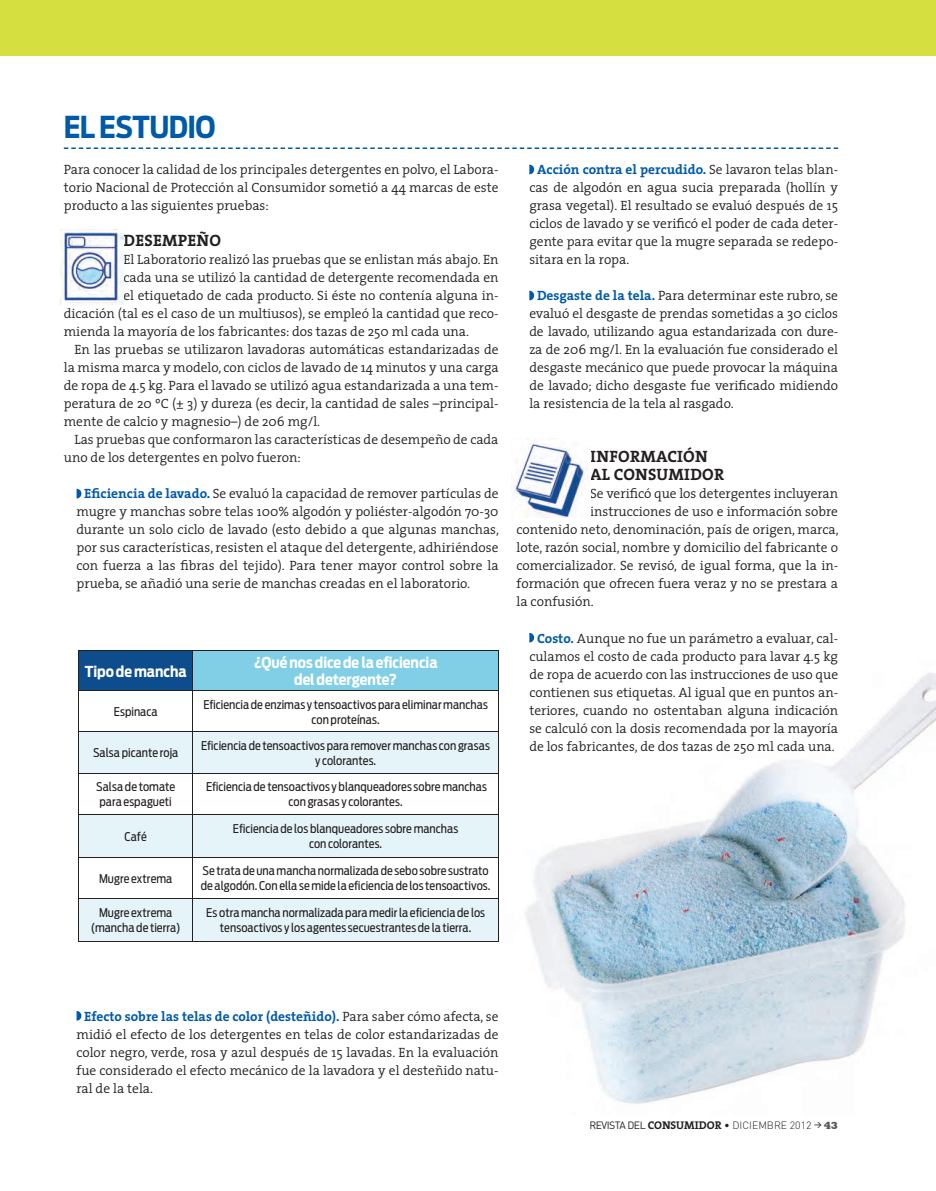
<style>
.page{position:relative;width:936px;height:1191px;background:#fff}
.page>*{position:absolute;margin:0;border:0;box-sizing:border-box;transform-origin:0 0}
.t1{font:700 30px "Antenna Cond";letter-spacing:-.02em;color:#015aa8}
.t2{font:700 16.5px/18px "The Serif";letter-spacing:.015em;color:#231f20}
.t3{font:700 15px/16.5px "Antenna Cond";letter-spacing:-.005em;color:#fff;text-align:center}
.t4{font:300 13.5px/18px "The Serif";color:#231f20;text-align:justify}
.t5{font:12px/15px "Antenna Cond";letter-spacing:.005em;color:#231f20;text-align:center}
.t6{font:300 10.5px "DIN";color:#231f20}
.s1{font-weight:700;color:#015aa8}
.s2{font-weight:400}
.s3{font-family:"The Serif";font-weight:700;font-size:11.25px}
.s4{font-weight:500;font-size:7.5px}
.s5{font-family:"Rockwell";font-weight:800;color:#57585a}
</style>
<div class="page">
<div style="left:0;top:0;width:935px;height:55px;background:#d5df3f"></div>
<img style="left:525px;top:673px;width:410px;height:431px">
<svg style="left:77px;top:489px;width:4px;height:9px"></svg>
<svg style="left:529px;top:165px;width:5px;height:9px"></svg>
<svg style="left:529px;top:291px;width:5px;height:9px"></svg>
<svg style="left:529px;top:633px;width:5px;height:9px"></svg>
<img style="left:61px;top:232px;width:62px;height:72px">
<img style="left:511px;top:438px;width:77px;height:80px">
<svg style="left:77px;top:1011px;width:4px;height:9px"></svg>
<svg style="left:64px;top:147px;width:774px;height:2px"></svg>
<div style="left:79px;top:650px;width:114px;height:41px;background:#0d4c8d"></div>
<div style="left:193px;top:650px;width:305px;height:41px;background:#80cfe6"></div>
<svg style="left:79px;top:732px;width:419px;height:209px;fill:#e5f4f9"></svg>
<hr style="left:78px;top:650px;width:115px;height:1px;background:#231f20">
<hr style="left:78px;top:650px;width:1px;height:40px;background:#231f20">
<hr style="left:193px;top:650px;width:306px;height:1px;background:#231f20">
<hr style="left:192px;top:650px;width:1px;height:40px;background:#231f20">
<hr style="left:498px;top:650px;width:1px;height:40px;background:#231f20">
<hr style="left:78px;top:690px;width:115px;height:1px;background:#231f20">
<hr style="left:78px;top:691px;width:1px;height:40px;background:#231f20">
<hr style="left:193px;top:690px;width:306px;height:1px;background:#231f20">
<hr style="left:192px;top:691px;width:1px;height:40px;background:#231f20">
<hr style="left:498px;top:691px;width:1px;height:40px;background:#231f20">
<hr style="left:78px;top:731px;width:115px;height:1px;background:#231f20">
<hr style="left:78px;top:732px;width:1px;height:41px;background:#231f20">
<hr style="left:193px;top:731px;width:306px;height:1px;background:#231f20">
<hr style="left:192px;top:732px;width:1px;height:41px;background:#231f20">
<hr style="left:498px;top:732px;width:1px;height:41px;background:#231f20">
<hr style="left:78px;top:773px;width:115px;height:1px;background:#231f20">
<hr style="left:78px;top:773px;width:1px;height:41px;background:#231f20">
<hr style="left:193px;top:773px;width:306px;height:1px;background:#231f20">
<hr style="left:192px;top:773px;width:1px;height:41px;background:#231f20">
<hr style="left:498px;top:773px;width:1px;height:41px;background:#231f20">
<hr style="left:78px;top:814px;width:115px;height:1px;background:#231f20">
<hr style="left:78px;top:814px;width:1px;height:43px;background:#231f20">
<hr style="left:193px;top:814px;width:306px;height:1px;background:#231f20">
<hr style="left:192px;top:814px;width:1px;height:43px;background:#231f20">
<hr style="left:498px;top:814px;width:1px;height:43px;background:#231f20">
<hr style="left:78px;top:857px;width:115px;height:1px;background:#231f20">
<hr style="left:78px;top:858px;width:1px;height:40px;background:#231f20">
<hr style="left:193px;top:857px;width:306px;height:1px;background:#231f20">
<hr style="left:192px;top:858px;width:1px;height:40px;background:#231f20">
<hr style="left:498px;top:858px;width:1px;height:40px;background:#231f20">
<hr style="left:78px;top:898px;width:115px;height:1px;background:#231f20">
<hr style="left:78px;top:898px;width:1px;height:43px;background:#231f20">
<hr style="left:193px;top:898px;width:306px;height:1px;background:#231f20">
<hr style="left:192px;top:898px;width:1px;height:43px;background:#231f20">
<hr style="left:498px;top:898px;width:1px;height:43px;background:#231f20">
<hr style="left:78px;top:941px;width:115px;height:1px;background:#231f20">
<hr style="left:193px;top:941px;width:306px;height:1px;background:#231f20">
<p class="t1" style="left:64px;top:109px;width:153px">EL ESTUDIO</p>
<p class="t4" style="left:64px;top:160px;width:436px">Para conocer la calidad de los principales detergentes en polvo, el Labora&shy;torio Nacional de Protección al Consumidor sometió a 44 marcas de este producto a las siguientes pruebas:</p>
<p class="t2" style="left:124px;top:231px;width:99px">DESEMPEÑO</p>
<p class="t4" style="left:123px;top:250px;width:376px">El Laboratorio realizó las pruebas que se enlistan más abajo. En</p>
<p class="t4" style="left:123px;top:268px;width:376px">cada una se utilizó la cantidad de detergente recomendada en</p>
<p class="t4" style="left:123px;top:286px;width:376px">el etiquetado de cada producto. Si éste no contenía alguna in-</p>
<p class="t4" style="left:64px;top:304px;width:436px">dicación (tal es el caso de un multiusos), se empleó la cantidad que reco-</p>
<p class="t4" style="left:64px;top:322px;width:406px">mienda la mayoría de los fabricantes: dos tazas de 250 ml cada una.</p>
<p class="t4" style="left:74px;top:340px;width:425px">En las pruebas se utilizaron lavadoras automáticas estandarizadas de</p>
<p class="t4" style="left:64px;top:358px;width:436px">la misma marca y modelo, con ciclos de lavado de 14 minutos y una carga</p>
<p class="t4" style="left:64px;top:376px;width:436px">de ropa de 4.5 kg. Para el lavado se utilizó agua estandarizada a una tem-</p>
<p class="t4" style="left:64px;top:394px;width:436px">peratura de 20 ºC (± 3) y dureza (es decir, la cantidad de sales –principal-</p>
<p class="t4" style="left:64px;top:412px;width:258px">mente de calcio y magnesio–) de 206 mg/l.</p>
<p class="t4" style="left:74px;top:430px;width:425px">Las pruebas que conformaron las características de desempeño de cada</p>
<p class="t4" style="left:64px;top:448px;width:239px">uno de los detergentes en polvo fueron:</p>
<p class="t4" style="left:77px;top:484px;width:424px;text-indent:8px"><span class="s1">Eficiencia de lavado.</span> Se evaluó la capacidad de remover partículas de mugre y manchas sobre telas 100% algodón y poliéster-algodón 70-30 durante un solo ciclo de lavado (esto debido a que algunas manchas, por sus características, resisten el ataque del detergente, adhiriéndose con fuerza a las fibras del tejido). Para tener mayor control sobre la prueba, se añadió una serie de manchas creadas en el laboratorio.</p>
<p class="t3" style="left:85px;top:663px;width:103px">Tipo de mancha</p>
<p class="t3" style="left:254px;top:654px;width:185px">¿Qué nos dice de la eficiencia del detergente?</p>
<p class="t5" style="left:114px;top:704px;width:45px">Espinaca</p>
<p class="t5" style="left:203px;top:696px;width:286px">Eficiencia de enzimas y tensoactivos para eliminar manchas con proteínas.</p>
<p class="t5" style="left:93px;top:745px;width:87px">Salsa picante roja</p>
<p class="t5" style="left:201px;top:738px;width:290px">Eficiencia de tensoactivos para remover manchas con grasas y colorantes.</p>
<p class="t5" style="left:96px;top:779px;width:80px;text-align:left">Salsa de tomate para espagueti</p>
<p class="t5" style="left:206px;top:779px;width:282px">Eficiencia de tensoactivos y blanqueadores sobre manchas con grasas y colorantes.</p>
<p class="t5" style="left:125px;top:829px;width:24px">Café</p>
<p class="t5" style="left:233px;top:821px;width:227px">Eficiencia de los blanqueadores sobre manchas con colorantes.</p>
<p class="t5" style="left:99px;top:871px;width:75px">Mugre extrema</p>
<p class="t5" style="left:201px;top:863px;width:291px;text-align:left">Se trata de una mancha normalizada de sebo sobre sustrato de algodón. Con ella se mide la eficiencia de los tensoactivos.</p>
<p class="t5" style="left:91px;top:905px;width:91px">Mugre extrema (mancha de tierra)</p>
<p class="t5" style="left:206px;top:905px;width:280px">Es otra mancha normalizada para medir la eficiencia de los tensoactivos y los agentes secuestrantes de la tierra.</p>
<p class="t4" style="left:529px;top:160px;width:310px;text-indent:8px"><span class="s1">Acción contra el percudido.</span> Se lavaron telas blan&shy;cas de algodón en agua sucia preparada (hollín y grasa vegetal). El resultado se evaluó después de 15 ciclos de lavado y se verificó el poder de cada deter&shy;gente para evitar que la mugre separada se redepo&shy;sitara en la ropa.</p>
<p class="t4" style="left:529px;top:286px;width:310px;text-indent:8px"><span class="s1">Desgaste de la tela.</span> Para determinar este rubro, se evaluó el desgaste de prendas sometidas a 30 ciclos de lavado, utilizando agua estandarizada con dure&shy;za de 206 mg/l. En la evaluación fue considerado el desgaste mecánico que puede provocar la máquina de lavado; dicho desgaste fue verificado midiendo la resistencia de la tela al rasgado.</p>
<p class="t2" style="left:590px;top:447px;width:136px">INFORMACIÓN<br>AL CONSUMIDOR</p>
<p class="t4" style="left:590px;top:484px;width:249px">Se verificó que los detergentes incluyeran</p>
<p class="t4" style="left:590px;top:502px;width:249px">instrucciones de uso e información sobre</p>
<p class="t4" style="left:516px;top:520px;width:323px">contenido neto, denominación, país de origen, marca,</p>
<p class="t4" style="left:516px;top:538px;width:323px">lote, razón social, nombre y domicilio del fabricante o</p>
<p class="t4" style="left:516px;top:556px;width:323px">comercializador. Se revisó, de igual forma, que la in-</p>
<p class="t4" style="left:516px;top:574px;width:323px">formación que ofrecen fuera veraz y no se prestara a</p>
<p class="t4" style="left:516px;top:592px;width:79px">la confusión.</p>
<p class="t4" style="left:529px;top:628px;width:310px;text-align:center"><span class="s1">Costo.</span> Aunque no fue un parámetro a evaluar, cal&shy;culamos el costo de cada producto para lavar 4.5 kg de ropa de acuerdo con las instrucciones de uso que contienen sus etiquetas. Al igual que en puntos an&shy;teriores, cuando no ostentaban alguna indicación se calculó con la dosis recomendada por la mayoría de los fabricantes, de dos tazas de 250 ml cada una.</p>
<p class="t4" style="left:77px;top:1006px;width:423px;text-indent:8px"><span class="s1">Efecto sobre las telas de color (desteñido).</span> Para saber cómo afecta, se midió el efecto de los detergentes en telas de color estandarizadas de color negro, verde, rosa y azul después de 15 lavadas. En la evaluación fue considerado el efecto mecánico de la lavadora y el desteñido natu&shy;ral de la tela.</p>
<p class="t6" style="left:589px;top:1118px;width:250px"><span class="s2">REVISTA DEL</span> <span class="s3">CONSUMIDOR</span> • DICIEMBRE 2012 <span class="s4">&gt;</span> <span class="s5">43</span></p>
</div>
